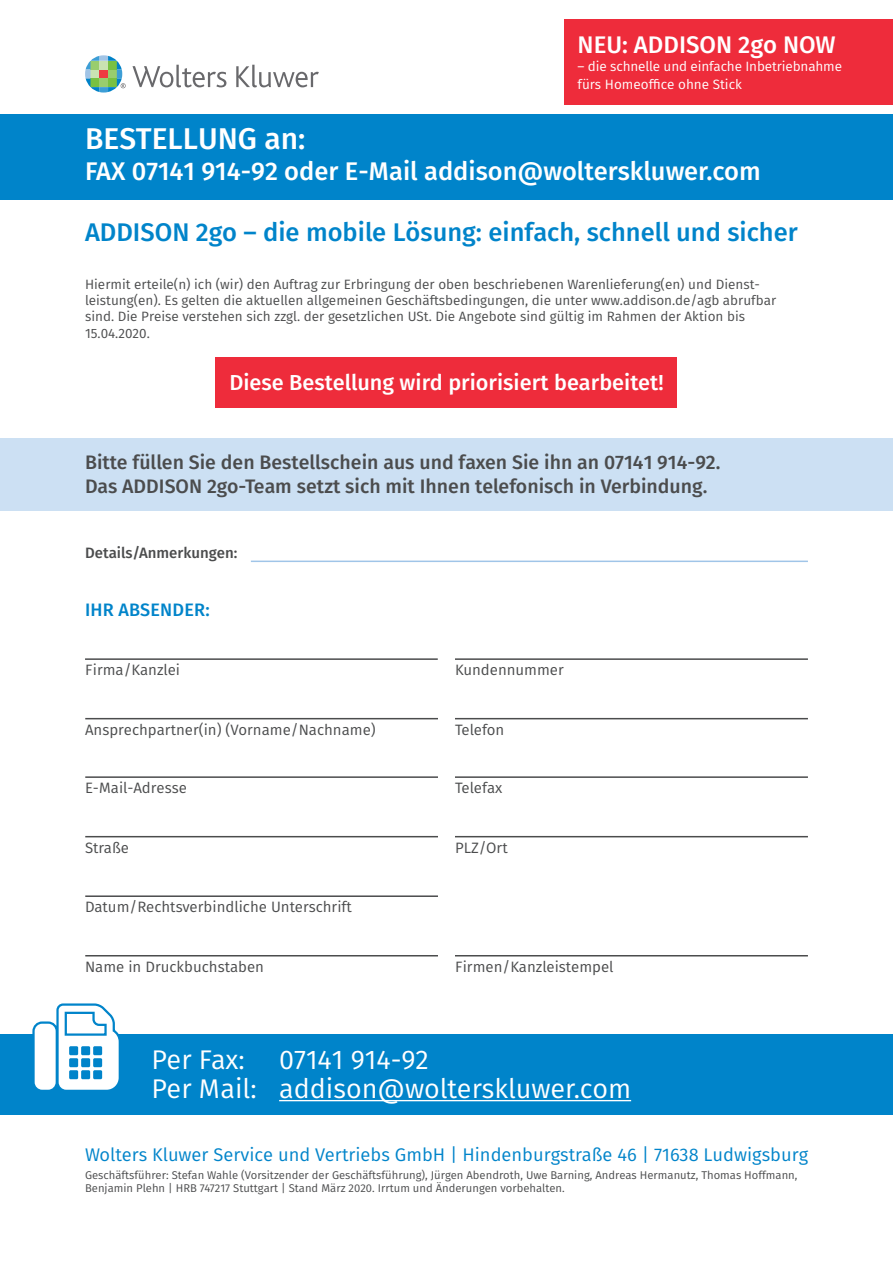
<style>
.page{position:relative;width:893px;height:1263px;background:#fff}
.page>*{position:absolute;margin:0;border:0;box-sizing:border-box;transform-origin:0 0}
.t1{font:500 30px "Fira Sans";color:#fff}
.t2{font:27px/28.5px "Fira Sans";color:#fff}
.t3{font:500 25.5px "Fira Sans";color:#0084ca}
.t4{font:500 25.5px "Fira Sans";color:#fff}
.t5{font:500 24px "Fira Sans";color:#fff}
.t6{font:500 21.6px "Fira Sans";color:#fff}
.t7{font:500 19.5px/23.4px "Fira Sans";color:#4b4c4d}
.t8{font:18.3px "Fira Sans";color:#0084ca}
.t9{font:500 18px "Fira Sans";letter-spacing:.01em;color:#0084ca}
.t10{font:15px "Fira Sans";color:#4b4c4d}
.t11{font:500 15px "Fira Sans";color:#4b4c4d}
.t12{font:13.5px/16.2px "Fira Sans";color:#4b4c4d}
.t13{font:13.5px/18px "Fira Sans";letter-spacing:-.01em;color:#fff}
.t14{font:11.25px/13.5px "Fira Sans";color:#4b4c4d}
</style>
<div class="page">
<hr style="left:455px;top:658px;width:353px;height:2px;background:#4b4c4d">
<hr style="left:455px;top:718px;width:353px;height:1px;background:#4b4c4d">
<hr style="left:455px;top:776px;width:353px;height:2px;background:#4b4c4d">
<hr style="left:455px;top:836px;width:353px;height:1px;background:#4b4c4d">
<hr style="left:455px;top:955px;width:353px;height:1px;background:#4b4c4d">
<hr style="left:85px;top:658px;width:353px;height:2px;background:#4b4c4d">
<hr style="left:85px;top:718px;width:353px;height:1px;background:#4b4c4d">
<hr style="left:85px;top:776px;width:353px;height:2px;background:#4b4c4d">
<hr style="left:85px;top:836px;width:353px;height:1px;background:#4b4c4d">
<hr style="left:85px;top:955px;width:353px;height:1px;background:#4b4c4d">
<hr style="left:85px;top:895px;width:353px;height:2px;background:#4b4c4d">
<div style="left:0;top:1034px;width:893px;height:81px;background:#0084ca"></div>
<hr style="left:279px;top:1100px;width:352px;height:1px;background:#fff">
<svg style="left:132px;top:65px;width:94px;height:22px"></svg>
<svg style="left:236px;top:65px;width:83px;height:22px"></svg>
<svg style="left:85px;top:55px;width:41px;height:38px"></svg>
<div style="left:0;top:115px;width:893px;height:85px;background:#0084ca"></div>
<div style="left:0;top:438px;width:893px;height:72px;background:#cce0f3"></div>
<div style="left:216px;top:357px;width:461px;height:51px;background:#ee2c3b"></div>
<div style="left:565px;top:19px;width:328px;height:85px;background:#ee2c3b"></div>
<hr style="left:251px;top:561px;width:557px;height:1px;background:#a0c5e8">
<h3 class="t5" style="left:578px;top:25px;width:260px">NEU: ADDISON 2go NOW</h3>
<p class="t13" style="left:578px;top:57px;width:266px">– die schnelle und einfache Inbetriebnahme fürs Homeoffice ohne Stick</p>
<h1 class="t1" style="left:85px;top:115px;width:222px">BESTELLUNG an:</h1>
<h3 class="t4" style="left:85px;top:150px;width:677px">FAX 07141 914-92 oder E-Mail addison@wolterskluwer.com</h3>
<h3 class="t3" style="left:85px;top:211px;width:714px">ADDISON 2go – die mobile Lösung: einfach, schnell und sicher</h3>
<p class="t12" style="left:85px;top:276px;width:693px">Hiermit erteile(n) ich (wir) den Auftrag zur Erbringung der oben beschriebenen Warenlieferung(en) und Dienst&shy;leistung(en). Es gelten die aktuellen allgemeinen Geschäftsbedingungen, die unter www.addison.de/agb abrufbar sind. Die Preise verstehen sich zzgl. der gesetzlichen USt. Die Angebote sind gültig im Rahmen der Aktion bis 15.04.2020.</p>
<h3 class="t6" style="left:229px;top:365px;width:436px">Diese Bestellung wird priorisiert bearbeitet!</h3>
<h3 class="t7" style="left:85px;top:450px;width:637px">Bitte füllen Sie den Bestellschein aus und faxen Sie ihn an 07141 914-92.<br>Das ADDISON 2go-Team setzt sich mit Ihnen telefonisch in Verbindung.</h3>
<p class="t11" style="left:85px;top:541px;width:154px">Details/Anmerkungen:</p>
<h3 class="t9" style="left:85px;top:596px;width:126px">IHR ABSENDER:</h3>
<p class="t10" style="left:85px;top:659px;width:97px">Firma/Kanzlei</p>
<p class="t10" style="left:455px;top:659px;width:110px">Kundennummer</p>
<p class="t10" style="left:85px;top:718px;width:292px">Ansprechpartner(in) (Vorname/Nachname)</p>
<p class="t10" style="left:455px;top:718px;width:51px">Telefon</p>
<p class="t10" style="left:85px;top:777px;width:103px">E-Mail-Adresse</p>
<p class="t10" style="left:455px;top:777px;width:49px">Telefax</p>
<p class="t10" style="left:85px;top:836px;width:46px">Straße</p>
<p class="t10" style="left:455px;top:836px;width:54px">PLZ/Ort</p>
<p class="t10" style="left:85px;top:896px;width:268px">Datum/Rechtsverbindliche Unterschrift</p>
<p class="t10" style="left:85px;top:955px;width:180px">Name in Druckbuchstaben</p>
<p class="t10" style="left:455px;top:955px;width:160px">Firmen/Kanzleistempel</p>
<h2 class="t2" style="left:152px;top:1045px;width:95px">Per Fax:</h2>
<h2 class="t2" style="left:152px;top:1045px;width:481px;text-indent:128px">07141 914-92<br>Per Mail: addison@wolterskluwer.com</h2>
<h3 class="t8" style="left:85px;top:1141px;width:725px">Wolters Kluwer Service und Vertriebs GmbH | Hindenburgstraße 46 | 71638 Ludwigsburg</h3>
<p class="t14" style="left:85px;top:1168px;width:714px">Geschäftsführer: Stefan Wahle (Vorsitzender der Geschäftsführung), Jürgen Abendroth, Uwe Barning, Andreas Hermanutz, Thomas Hoffmann,<br>Benjamin Plehn | HRB 747217 Stuttgart | Stand März 2020. Irrtum und Änderungen vorbehalten.</p>
</div>
